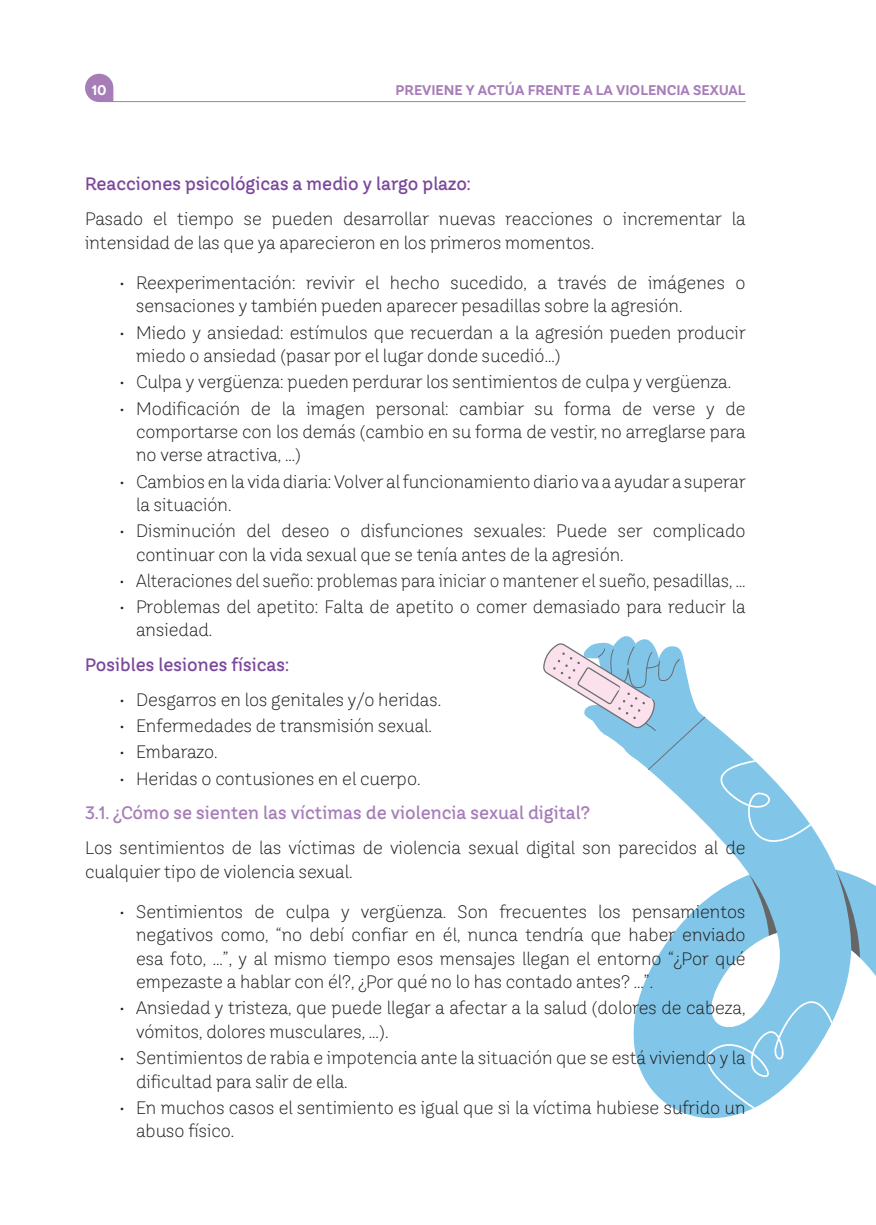
<style>
.page{position:relative;width:876px;height:1225px;background:#fff}
.page>*{position:absolute;margin:0;border:0;box-sizing:border-box;transform-origin:0 0}
.t1{font:300 18px/23.4px "TT Hazelnuts Trl";color:#231f20}
.t2{font:300 18px "TT Hazelnuts Trl";color:#231f20;scale:.96 1}
.t3{font:500 18px "TT Hazelnuts Trl";color:#7b479c}
.t4{font:500 18px "TT Hazelnuts Trl";color:#a67db8}
.t5{font:700 14px "TT Hazelnuts Trl";color:#a67db8}
.t6{font:700 14px "TT Hazelnuts Trl";color:#fff}
</style>
<div class="page">
<svg style="left:85px;top:74px;width:28px;height:28px"></svg>
<hr style="left:113px;top:101px;width:633px;height:1px;background:#a67db8">
<svg style="left:616px;top:636px;width:260px;height:483px"></svg>
<svg style="left:749px;top:874px;width:28px;height:62px;background:#7db7d3"></svg>
<svg style="left:836px;top:869px;width:24px;height:89px;background:#84b7d0"></svg>
<svg style="left:719px;top:760px;width:92px;height:82px"></svg>
<svg style="left:707px;top:1000px;width:125px;height:108px"></svg>
<svg style="left:543px;top:642px;width:162px;height:128px"></svg>
<p class="t6" style="left:92px;top:81px;width:16px">10</p>
<p class="t5" style="left:395px;top:81px;width:352px">PREVIENE Y ACTÚA FRENTE A LA VIOLENCIA SEXUAL</p>
<p class="t3" style="left:85px;top:172px;width:387px">Reacciones psicológicas a medio y largo plazo:</p>
<p class="t1" style="left:85px;top:207px;width:662px">Pasado el tiempo se pueden desarrollar nuevas reacciones o incrementar la intensidad de las que ya aparecieron en los primeros momentos.</p>
<p class="t1" style="left:136px;top:271px;width:611px;text-indent:-17px">• Reexperimentación: revivir el hecho sucedido, a través de imágenes o sensaciones y también pueden aparecer pesadillas sobre la agresión.</p>
<p class="t1" style="left:136px;top:320px;width:611px;text-indent:-17px">• Miedo y ansiedad: estímulos que recuerdan a la agresión pueden producir miedo o ansiedad (pasar por el lugar donde sucedió…)</p>
<p class="t1" style="left:119px;top:370px;width:614px">• Culpa y vergüenza: pueden perdurar los sentimientos de culpa y vergüenza.</p>
<p class="t1" style="left:136px;top:396px;width:611px;text-align:justify;text-indent:-17px">• Modificación de la imagen personal: cambiar su forma de verse y de comportarse con los demás (cambio en su forma de vestir, no arreglarse para no verse atractiva, …)</p>
<p class="t1" style="left:136px;top:469px;width:611px;text-indent:-17px">• Cambios en la vida diaria: Volver al funcionamiento diario va a ayudar a superar la situación.</p>
<p class="t1" style="left:136px;top:519px;width:611px;text-indent:-17px">• Disminución del deseo o disfunciones sexuales: Puede ser complicado continuar con la vida sexual que se tenía antes de la agresión.</p>
<p class="t2" style="left:119px;top:569px;width:654px">• Alteraciones del sueño: problemas para iniciar o mantener el sueño, pesadillas, …</p>
<p class="t1" style="left:136px;top:594px;width:611px;text-indent:-17px">• Problemas del apetito: Falta de apetito o comer demasiado para reducir la ansiedad.</p>
<p class="t3" style="left:85px;top:653px;width:205px">Posibles lesiones físicas:</p>
<p class="t1" style="left:119px;top:687px;width:324px">• Desgarros en los genitales y/o heridas.</p>
<p class="t1" style="left:119px;top:714px;width:314px">• Enfermedades de transmisión sexual.</p>
<p class="t1" style="left:119px;top:740px;width:100px">• Embarazo.</p>
<p class="t1" style="left:119px;top:766px;width:303px">• Heridas o contusiones en el cuerpo.</p>
<p class="t4" style="left:85px;top:801px;width:507px">3.1. ¿Cómo se sienten las víctimas de violencia sexual digital?</p>
<p class="t1" style="left:85px;top:836px;width:662px">Los sentimientos de las víctimas de violencia sexual digital son parecidos al de cualquier tipo de violencia sexual.</p>
<p class="t1" style="left:136px;top:899px;width:611px;text-align:justify;text-indent:-17px">• Sentimientos de culpa y vergüenza. Son frecuentes los pensamientos negativos como, “no debí confiar en él, nunca tendría que haber enviado esa foto, …”, y al mismo tiempo esos mensajes llegan el entorno “¿Por qué empezaste a hablar con él?, ¿Por qué no lo has contado antes? …”.</p>
<p class="t1" style="left:136px;top:996px;width:611px;text-indent:-17px">• Ansiedad y tristeza, que puede llegar a afectar a la salud (dolores de cabeza, vómitos, dolores musculares, …).</p>
<p class="t1" style="left:136px;top:1045px;width:611px;text-indent:-17px">• Sentimientos de rabia e impotencia ante la situación que se está viviendo y la dificultad para salir de ella.</p>
<p class="t1" style="left:136px;top:1095px;width:611px;text-indent:-17px">• En muchos casos el sentimiento es igual que si la víctima hubiese sufrido un abuso físico.</p>
</div>
